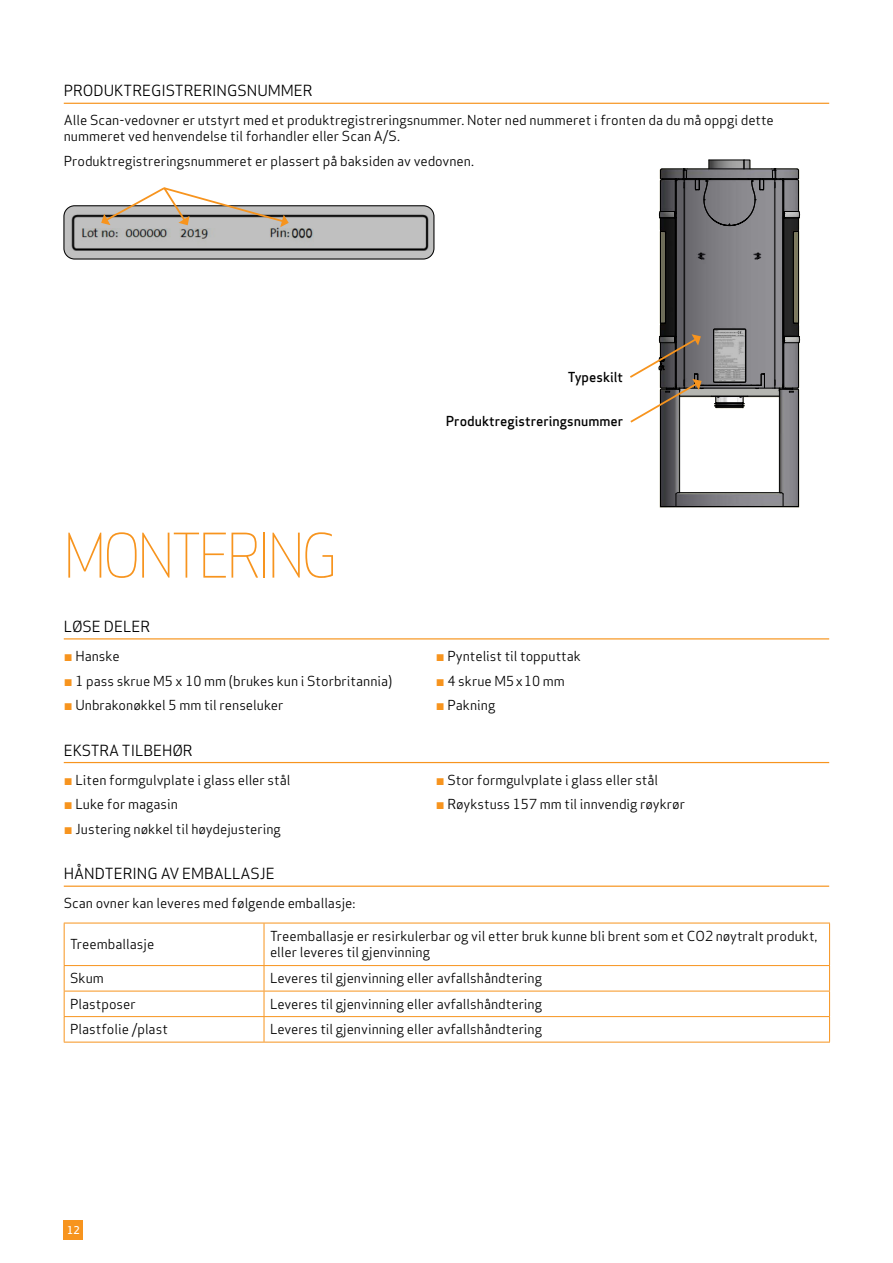
<style>
.page{position:relative;width:893px;height:1263px;background:#fff}
.page>*{position:absolute;margin:0;border:0;box-sizing:border-box;transform-origin:0 0}
.t1{font:300 60px "Apex Sans";letter-spacing:-.05em;color:#f7941e;scale:.9 1}
.t2{font:15px "Apex Sans";color:#000}
.t3{font:13.5px/16.2px "Apex Sans";color:#000}
.t4{font:500 13.5px "Apex Sans";color:#000}
.t5{font:500 10.5px "Apex Sans";color:#fff}
.s1{color:#f7941e}
</style>
<div class="page">
<div style="left:64px;top:1220px;width:19px;height:20px;background:#f7941e"></div>
<svg style="left:659px;top:168px;width:142px;height:340px"></svg>
<svg style="left:630px;top:159px;width:135px;height:265px"></svg>
<svg style="left:64px;top:206px;width:370px;height:53px;background:#aaa"></svg>
<div style="left:64px;top:206px;width:370px;height:53px;border:1px solid #000;border-radius:11px"></div>
<svg style="left:714px;top:329px;width:32px;height:53px"></svg>
<div style="left:714px;top:329px;width:32px;height:53px;border:1px solid #000"></div>
<svg style="left:101px;top:187px;width:188px;height:40px"></svg>
<hr style="left:64px;top:638px;width:765px;height:1px;background:#f7941e">
<hr style="left:64px;top:762px;width:765px;height:1px;background:#f7941e">
<hr style="left:64px;top:885px;width:765px;height:2px;background:#f7941e">
<hr style="left:829px;top:923px;width:1px;height:42px;background:#f7941e">
<svg style="left:829px;top:966px;width:1px;height:76px"></svg>
<hr style="left:264px;top:923px;width:1px;height:42px;background:#f7941e">
<svg style="left:264px;top:966px;width:1px;height:76px"></svg>
<hr style="left:64px;top:923px;width:200px;height:1px;background:#f7941e">
<hr style="left:264px;top:923px;width:566px;height:1px;background:#f7941e">
<hr style="left:64px;top:965px;width:200px;height:1px;background:#f7941e">
<hr style="left:264px;top:965px;width:566px;height:1px;background:#f7941e">
<hr style="left:64px;top:991px;width:200px;height:1px;background:#f7941e">
<hr style="left:264px;top:991px;width:566px;height:1px;background:#f7941e">
<hr style="left:64px;top:1016px;width:200px;height:1px;background:#f7941e">
<hr style="left:264px;top:1016px;width:566px;height:1px;background:#f7941e">
<hr style="left:64px;top:1042px;width:200px;height:1px;background:#f7941e">
<hr style="left:264px;top:1042px;width:566px;height:1px;background:#f7941e">
<hr style="left:64px;top:923px;width:1px;height:42px;background:#f7941e">
<svg style="left:64px;top:966px;width:1px;height:76px"></svg>
<hr style="left:64px;top:103px;width:765px;height:1px;background:#f7941e">
<p class="t2" style="left:64px;top:79px;width:250px">PRODUKTREGISTRERINGSNUMMER</p>
<p class="t3" style="left:64px;top:111px;width:712px">Alle Scan-vedovner er utstyrt med et produktregistreringsnummer. Noter ned nummeret i fronten da du må oppgi dette nummeret ved henvendelse til forhandler eller Scan A/S.</p>
<p class="t3" style="left:64px;top:152px;width:412px">Produktregistreringsnummeret er plassert på baksiden av vedovnen.</p>
<p class="t4" style="left:568px;top:365px;width:57px">Typeskilt</p>
<h1 class="t1" style="left:64px;top:517px;width:306px">MONTERING</h1>
<p class="t4" style="left:446px;top:409px;width:179px">Produktregistreringsnummer</p>
<p class="t2" style="left:64px;top:614px;width:88px">LØSE DELER</p>
<p class="t3" style="left:64px;top:646px;width:57px"><span class="s1">¬</span> Hanske</p>
<p class="t3" style="left:436px;top:646px;width:147px"><span class="s1">¬</span> Pyntelist til topputtak</p>
<p class="t3" style="left:64px;top:671px;width:330px"><span class="s1">¬</span> 1 pass skrue M5 x 10 mm (brukes kun i Storbritannia)</p>
<p class="t3" style="left:436px;top:671px;width:131px"><span class="s1">¬</span> 4 skrue M5x10 mm</p>
<p class="t3" style="left:64px;top:696px;width:221px"><span class="s1">¬</span> Unbrakonøkkel 5 mm til renseluker</p>
<p class="t3" style="left:436px;top:696px;width:61px"><span class="s1">¬</span> Pakning</p>
<p class="t2" style="left:64px;top:738px;width:130px">EKSTRA TILBEHØR</p>
<p class="t3" style="left:64px;top:770px;width:228px"><span class="s1">¬</span> Liten formgulvplate i glass eller stål</p>
<p class="t3" style="left:436px;top:770px;width:224px"><span class="s1">¬</span> Stor formgulvplate i glass eller stål</p>
<p class="t3" style="left:64px;top:795px;width:116px"><span class="s1">¬</span> Luke for magasin</p>
<p class="t3" style="left:436px;top:795px;width:251px"><span class="s1">¬</span> Røykstuss 157 mm til innvendig røykrør</p>
<p class="t3" style="left:64px;top:819px;width:219px"><span class="s1">¬</span> Justering nøkkel til høydejustering</p>
<p class="t2" style="left:64px;top:861px;width:213px">HÅNDTERING AV EMBALLASJE</p>
<p class="t3" style="left:64px;top:894px;width:293px">Scan ovner kan leveres med følgende emballasje:</p>
<p class="t3" style="left:70px;top:935px;width:86px">Treemballasje</p>
<p class="t3" style="left:270px;top:927px;width:549px">Treemballasje er resirkulerbar og vil etter bruk kunne bli brent som et CO2 nøytralt produkt, eller leveres til gjenvinning</p>
<p class="t3" style="left:70px;top:969px;width:35px">Skum</p>
<p class="t3" style="left:270px;top:969px;width:274px">Leveres til gjenvinning eller avfallshåndtering</p>
<p class="t3" style="left:70px;top:994px;width:67px">Plastposer</p>
<p class="t3" style="left:270px;top:994px;width:274px">Leveres til gjenvinning eller avfallshåndtering</p>
<p class="t3" style="left:70px;top:1020px;width:99px">Plastfolie /plast</p>
<p class="t3" style="left:270px;top:1020px;width:274px">Leveres til gjenvinning eller avfallshåndtering</p>
<p class="t5" style="left:67px;top:1221px;width:14px">12</p>
</div>
